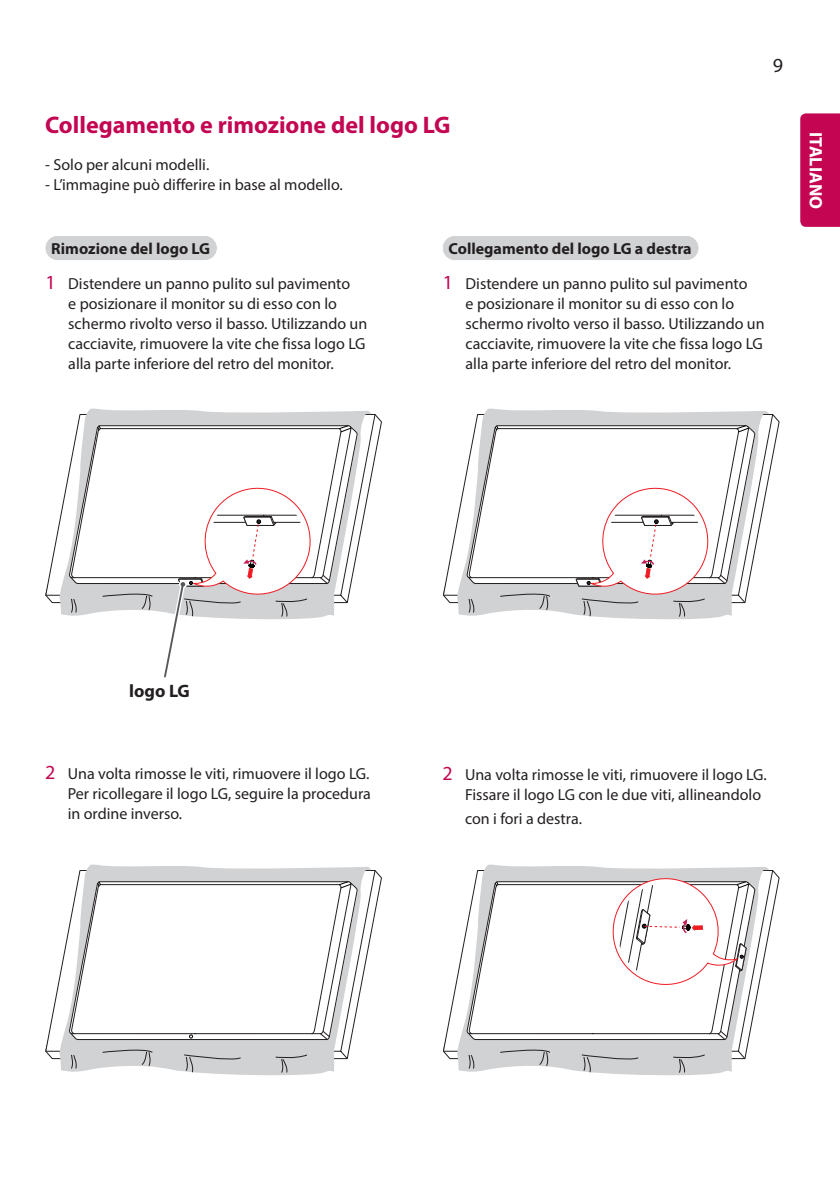
<style>
.page{position:relative;width:840px;height:1191px;background:#fff}
.page>*{position:absolute;margin:0;border:0;box-sizing:border-box;transform-origin:0 0}
.Title1-N{font:700 24px "Myriad Pro";color:#c30552}
.t1{font:20px "Myriad Pro";color:#231f20}
.t2{font:700 18px "Myriad Pro";color:#fff}
.Body{font:700 18px "Myriad Pro";color:#231f20}
.Number{font:16px/20px "Myriad Pro";color:#231f20}
.Body-N{font:16px "Myriad Pro";color:#231f20}
.Title3-N{font:700 16px "Myriad Pro";color:#231f20}
.s1{font-size:20px;color:#c30552}
</style>
<div class="page">
<div style="left:800px;top:113px;width:39px;height:114px;background:#c30552"></div>
<svg style="left:45px;top:414px;width:330px;height:189px"></svg>
<svg style="left:58px;top:408px;width:313px;height:208px"></svg>
<svg style="left:70px;top:425px;width:288px;height:159px"></svg>
<svg style="left:68px;top:425px;width:284px;height:153px"></svg>
<svg style="left:71px;top:428px;width:270px;height:150px"></svg>
<svg style="left:97px;top:425px;width:254px;height:7px"></svg>
<svg style="left:45px;top:870px;width:330px;height:189px"></svg>
<svg style="left:58px;top:864px;width:313px;height:211px;fill:#d1d2d4"></svg>
<svg style="left:71px;top:1047px;width:236px;height:26px;background:#cdced0"></svg>
<svg style="left:70px;top:881px;width:288px;height:159px"></svg>
<svg style="left:68px;top:880px;width:284px;height:154px"></svg>
<svg style="left:71px;top:884px;width:270px;height:150px"></svg>
<svg style="left:97px;top:881px;width:254px;height:7px"></svg>
<svg style="left:319px;top:1030px;width:11px;height:10px"></svg>
<svg style="left:189px;top:1034px;width:3px;height:4px"></svg>
<svg style="left:443px;top:869px;width:330px;height:190px"></svg>
<svg style="left:456px;top:864px;width:312px;height:211px"></svg>
<svg style="left:468px;top:1047px;width:237px;height:26px;background:#ceced0"></svg>
<svg style="left:467px;top:881px;width:288px;height:159px"></svg>
<svg style="left:466px;top:880px;width:283px;height:154px"></svg>
<svg style="left:468px;top:884px;width:271px;height:150px"></svg>
<svg style="left:716px;top:1030px;width:12px;height:10px"></svg>
<svg style="left:494px;top:872px;width:254px;height:118px"></svg>
<svg style="left:443px;top:414px;width:330px;height:189px"></svg>
<svg style="left:456px;top:408px;width:312px;height:211px"></svg>
<svg style="left:467px;top:425px;width:288px;height:159px"></svg>
<svg style="left:466px;top:425px;width:283px;height:153px"></svg>
<svg style="left:468px;top:428px;width:271px;height:150px"></svg>
<svg style="left:494px;top:425px;width:254px;height:7px"></svg>
<svg style="left:468px;top:481px;width:260px;height:136px"></svg>
<div style="left:58px;top:236px;width:146px;height:24px;background:#d1d2d4"></div>
<svg style="left:204px;top:236px;width:1px;height:24px"></svg>
<div style="left:454px;top:236px;width:231px;height:24px;background:#d1d2d4"></div>
<svg style="left:685px;top:236px;width:1px;height:24px"></svg>
<svg style="left:71px;top:481px;width:259px;height:197px"></svg>
<p class="Title1-N" style="left:45px;top:109px;width:407px">Collegamento e rimozione del logo LG</p>
<p class="Body-N" style="left:45px;top:154px;width:166px">- Solo per alcuni modelli.</p>
<p class="Body-N" style="left:45px;top:174px;width:299px">- L’immagine può differire in base al modello.</p>
<p class="t1" style="left:772px;top:53px;width:12px">9</p>
<p class="Title3-N" style="left:51px;top:238px;width:160px">Rimozione del logo LG</p>
<p class="Number" style="left:68px;top:273px;width:300px;text-indent:-23px"><span class="s1">1</span> Distendere un panno pulito sul pavimento<br>e posizionare il monitor su di esso con lo schermo rivolto verso il basso. Utilizzando un cacciavite, rimuovere la vite che fissa logo LG alla parte inferiore del retro del monitor.</p>
<p class="Title3-N" style="left:448px;top:238px;width:244px">Collegamento del logo LG a destra</p>
<p class="Number" style="left:465px;top:273px;width:300px;text-indent:-23px"><span class="s1">1</span> Distendere un panno pulito sul pavimento<br>e posizionare il monitor su di esso con lo schermo rivolto verso il basso. Utilizzando un cacciavite, rimuovere la vite che fissa logo LG alla parte inferiore del retro del monitor.</p>
<p class="t2" style="left:827px;top:132px;width:78px;rotate:90deg">ITALIANO</p>
<p class="Body" style="left:129px;top:679px;width:62px">logo LG</p>
<p class="Number" style="left:68px;top:763px;width:304px;text-align:justify;text-indent:-23px"><span class="s1">2</span> Una volta rimosse le viti, rimuovere il logo LG.<br>Per ricollegare il logo LG, seguire la procedura in ordine inverso.</p>
<p class="Number" style="left:465px;top:764px;width:303px;text-indent:-23px"><span class="s1">2</span> Una volta rimosse le viti, rimuovere il logo LG.<br>Fissare il logo LG con le due viti, allineandolo</p>
<p class="Number" style="left:465px;top:808px;width:118px">con i fori a destra.</p>
</div>
